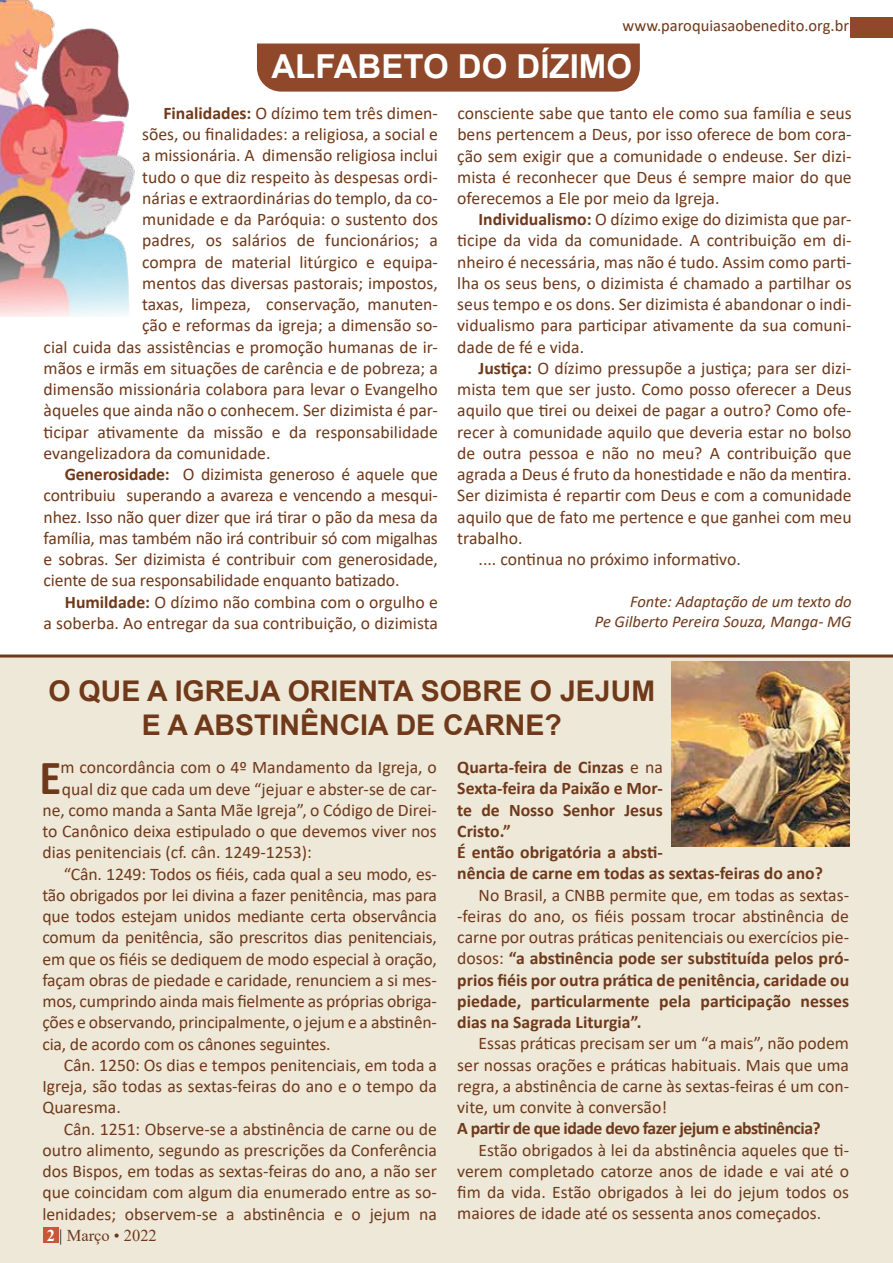
<style>
.page{position:relative;width:893px;height:1263px;background:#fff}
.page>*{position:absolute;margin:0;border:0;box-sizing:border-box;transform-origin:0 0}
.t1{font:700 49.35px "Calibri";color:#6f381a;scale:.91 1}
.t2{font:700 33px "Arial";color:#fff}
.t3{font:700 28.5px/34.2px "Arial";color:#6f391a;text-align:center}
.t4{font:17.7px/21.3px "Calibri";color:#6f391a;text-align:justify}
.t5{font:700 17.7px/21.3px "Calibri";color:#6f391a}
.t6{font:700 17.7px "Calibri";letter-spacing:-.03em;color:#6f391a}
.t7{font:italic 16.5px/19.8px "Calibri";color:#6f391a;text-align:right}
.t8{font:16.5px "Calibri";color:#6f381a}
.t9{font:16.5px "Times New Roman";color:#6f381a}
.s1{font-weight:700}
.s2{font-weight:700;color:#fff}
.s3{color:#000}
.s4{font-weight:400}
</style>
<div class="page">
<div style="left:0;top:657px;width:893px;height:606px;background:#eee8d9"></div>
<div style="left:257px;top:44px;width:383px;height:48px;background:#8f482a"></div>
<div style="left:851px;top:17px;width:42px;height:20px;background:#8f482a"></div>
<div style="left:43px;top:1228px;width:16px;height:15px;background:#c85737"></div>
<hr style="left:0;top:654px;width:893px;height:3px;background:#6f391a">
<img style="left:0;top:1px;width:135px;height:315px">
<img style="left:671px;top:662px;width:178px;height:185px">
<p class="t8" style="left:623px;top:14px;width:228px">www.paroquiasaobenedito.org.br</p>
<h2 class="t2" style="left:271px;top:44px;width:362px">ALFABETO DO DÍZIMO</h2>
<p class="t4" style="left:163px;top:102px;width:276px"><span class="s1">Finalidades:</span> O dízimo tem três dimen-</p>
<p class="t4" style="left:142px;top:123px;width:297px">sões, ou finalidades: a religiosa, a social e</p>
<p class="t4" style="left:142px;top:144px;width:297px">a missionária. A dimensão religiosa inclui</p>
<p class="t4" style="left:142px;top:166px;width:297px">tudo o que diz respeito às despesas ordi-</p>
<p class="t4" style="left:142px;top:187px;width:297px">nárias e extraordinárias do templo, da co-</p>
<p class="t4" style="left:142px;top:208px;width:297px">munidade e da Paróquia: o sustento dos</p>
<p class="t4" style="left:142px;top:229px;width:297px">padres, os salários de funcionários; a</p>
<p class="t4" style="left:142px;top:251px;width:297px">compra de material litúrgico e equipa-</p>
<p class="t4" style="left:142px;top:272px;width:297px">mentos das diversas pastorais; impostos,</p>
<p class="t4" style="left:142px;top:293px;width:297px">taxas, limpeza, conservação, manuten-</p>
<p class="t4" style="left:142px;top:314px;width:297px">ção e reformas da igreja; a dimensão so-</p>
<p class="t4" style="left:44px;top:336px;width:396px">cial cuida das assistências e promoção humanas de ir-</p>
<p class="t4" style="left:44px;top:357px;width:396px">mãos e irmãs em situações de carência e de pobreza; a</p>
<p class="t4" style="left:44px;top:378px;width:396px">dimensão missionária colabora para levar o Evangelho</p>
<p class="t4" style="left:44px;top:399px;width:396px">àqueles que ainda não o conhecem. Ser dizimista é par-</p>
<p class="t4" style="left:44px;top:421px;width:396px">ticipar ativamente da missão e da responsabilidade</p>
<p class="t4" style="left:44px;top:442px;width:229px">evangelizadora da comunidade.</p>
<p class="t4" style="left:65px;top:463px;width:375px"><span class="s1">Generosidade:</span> O dizimista generoso é aquele que</p>
<p class="t4" style="left:44px;top:484px;width:396px">contribuiu superando a avareza e vencendo a mesqui-</p>
<p class="t4" style="left:44px;top:506px;width:396px">nhez. Isso não quer dizer que irá tirar o pão da mesa da</p>
<p class="t4" style="left:44px;top:527px;width:396px">família, mas também não irá contribuir só com migalhas</p>
<p class="t4" style="left:44px;top:548px;width:396px">e sobras. Ser dizimista é contribuir com generosidade,</p>
<p class="t4" style="left:44px;top:569px;width:357px">ciente de sua responsabilidade enquanto batizado.</p>
<p class="t4" style="left:65px;top:590px;width:375px"><span class="s1">Humildade:</span> O dízimo não combina com o orgulho e</p>
<p class="t4" style="left:44px;top:612px;width:396px">a soberba. Ao entregar da sua contribuição, o dizimista</p>
<p class="t4" style="left:457px;top:102px;width:396px">consciente sabe que tanto ele como sua família e seus bens pertencem a Deus, por isso oferece de bom cora&shy;ção sem exigir que a comunidade o endeuse. Ser dizi&shy;mista é reconhecer que Deus é sempre maior do que oferecemos a Ele por meio da Igreja.</p>
<p class="t4" style="left:457px;top:208px;width:396px;text-indent:21px"><span class="s1">Individualismo:</span> O dízimo exige do dizimista que par&shy;ticipe da vida da comunidade. A contribuição em di&shy;nheiro é necessária, mas não é tudo. Assim como parti&shy;lha os seus bens, o dizimista é chamado a partilhar os seus tempo e os dons. Ser dizimista é abandonar o indi&shy;vidualismo para participar ativamente da sua comuni&shy;dade de fé e vida.</p>
<p class="t4" style="left:479px;top:357px;width:375px"><span class="s1">Justiça:</span> O dízimo pressupõe a justiça; para ser dizi-</p>
<p class="t4" style="left:457px;top:378px;width:396px">mista tem que ser justo. Como posso oferecer a Deus</p>
<p class="t4" style="left:457px;top:399px;width:396px">aquilo que tirei ou deixei de pagar a outro? Como ofe-</p>
<p class="t4" style="left:457px;top:421px;width:396px">recer à comunidade aquilo que deveria estar no bolso</p>
<p class="t4" style="left:457px;top:442px;width:396px">de outra pessoa e não no meu? A contribuição que</p>
<p class="t4" style="left:457px;top:463px;width:396px">agrada a Deus é fruto da honestidade e não da mentira.</p>
<p class="t4" style="left:457px;top:484px;width:396px">Ser dizimista é repartir com Deus e com a comunidade</p>
<p class="t4" style="left:457px;top:506px;width:396px">aquilo que de fato me pertence e que ganhei com meu</p>
<p class="t4" style="left:457px;top:527px;width:67px">trabalho.</p>
<p class="t4" style="left:479px;top:548px;width:264px">.... continua no próximo informativo.</p>
<p class="t7" style="left:595px;top:591px;width:258px">Fonte: Adaptação de um texto do<br>Pe Gilberto Pereira Souza, Manga- MG</p>
<h3 class="t3" style="left:49px;top:674px;width:608px">O QUE A IGREJA ORIENTA SOBRE O JEJUM<br>E A ABSTINÊNCIA DE CARNE?</h3>
<p class="t4" style="left:60px;top:756px;width:378px">m concordância com o 4º Mandamento da Igreja, o</p>
<p class="t4" style="left:62px;top:778px;width:376px">qual diz que cada um deve “jejuar e abster-se de car-</p>
<p class="t4" style="left:42px;top:799px;width:396px">ne, como manda a Santa Mãe Igreja”, o Código de Direi-</p>
<p class="t4" style="left:42px;top:820px;width:396px">to Canônico deixa estipulado o que devemos viver nos</p>
<p class="t4" style="left:42px;top:841px;width:271px">dias penitenciais (cf. cân. 1249-1253):</p>
<p class="t4" style="left:64px;top:863px;width:375px">“Cân. 1249: Todos os fiéis, cada qual a seu modo, es-</p>
<p class="t4" style="left:42px;top:884px;width:396px">tão obrigados por lei divina a fazer penitência, mas para</p>
<p class="t4" style="left:42px;top:905px;width:396px">que todos estejam unidos mediante certa observância</p>
<p class="t4" style="left:42px;top:926px;width:396px">comum da penitência, são prescritos dias penitenciais,</p>
<p class="t4" style="left:42px;top:948px;width:396px">em que os fiéis se dediquem de modo especial à oração,</p>
<p class="t4" style="left:42px;top:969px;width:396px">façam obras de piedade e caridade, renunciem a si mes-</p>
<p class="t4" style="left:42px;top:990px;width:396px">mos, cumprindo ainda mais fielmente as próprias obriga-</p>
<p class="t4" style="left:42px;top:1011px;width:396px">ções e observando, principalmente, o jejum e a abstinên-</p>
<p class="t4" style="left:42px;top:1033px;width:290px">cia, de acordo com os cânones seguintes.</p>
<p class="t4" style="left:64px;top:1054px;width:375px">Cân. 1250: Os dias e tempos penitenciais, em toda a</p>
<p class="t4" style="left:42px;top:1075px;width:396px">Igreja, são todas as sextas-feiras do ano e o tempo da</p>
<p class="t4" style="left:42px;top:1096px;width:80px">Quaresma.</p>
<p class="t4" style="left:64px;top:1117px;width:375px">Cân. 1251: Observe-se a abstinência de carne ou de</p>
<p class="t4" style="left:42px;top:1139px;width:396px">outro alimento, segundo as prescrições da Conferência</p>
<p class="t4" style="left:42px;top:1160px;width:396px">dos Bispos, em todas as sextas-feiras do ano, a não ser</p>
<p class="t4" style="left:42px;top:1181px;width:396px">que coincidam com algum dia enumerado entre as so-</p>
<p class="t4" style="left:42px;top:1202px;width:396px">lenidades; observem-se a abstinência e o jejum na</p>
<h1 class="t1" style="left:39px;top:742px;width:26px">E</h1>
<p class="t9" style="left:47px;top:1224px;width:111px"><span class="s2">2</span> <span class="s3">|</span> Março • 2022</p>
<p class="t5" style="left:457px;top:756px;width:367px">Quarta-feira de Cinzas <span class="s4">e na<br></span>Sexta-feira da Paixão e Mor-<br>te de Nosso Senhor Jesus<br>Cristo.”<br>É então obrigatória a absti-<br>nência de carne em todas as sextas-feiras do ano?</p>
<p class="t5" style="left:457px;top:884px;width:393px;text-align:justify;text-indent:21px"><span class="s4">No Brasil, a CNBB permite que, em todas as sextas--feiras do ano, os fiéis possam trocar abstinência de carne por outras práticas penitenciais ou exercícios pie&shy;dosos:</span> “a abstinência pode ser substituída pelos pró&shy;prios fiéis por outra prática de penitência, caridade ou piedade, particularmente pela participação nesses dias na Sagrada Liturgia”.</p>
<p class="t4" style="left:457px;top:1032px;width:393px;text-indent:21px">Essas práticas precisam ser um “a mais”, não podem ser nossas orações e práticas habituais. Mais que uma regra, a abstinência de carne às sextas-feiras é um con&shy;vite, um convite à conversão!</p>
<p class="t6" style="left:457px;top:1116px;width:365px">A partir de que idade devo fazer jejum e abstinência?</p>
<p class="t4" style="left:457px;top:1138px;width:393px;text-indent:21px">Estão obrigados à lei da abstinência aqueles que ti&shy;verem completado catorze anos de idade e vai até o fim da vida. Estão obrigados à lei do jejum todos os maiores de idade até os sessenta anos começados.</p>
</div>
